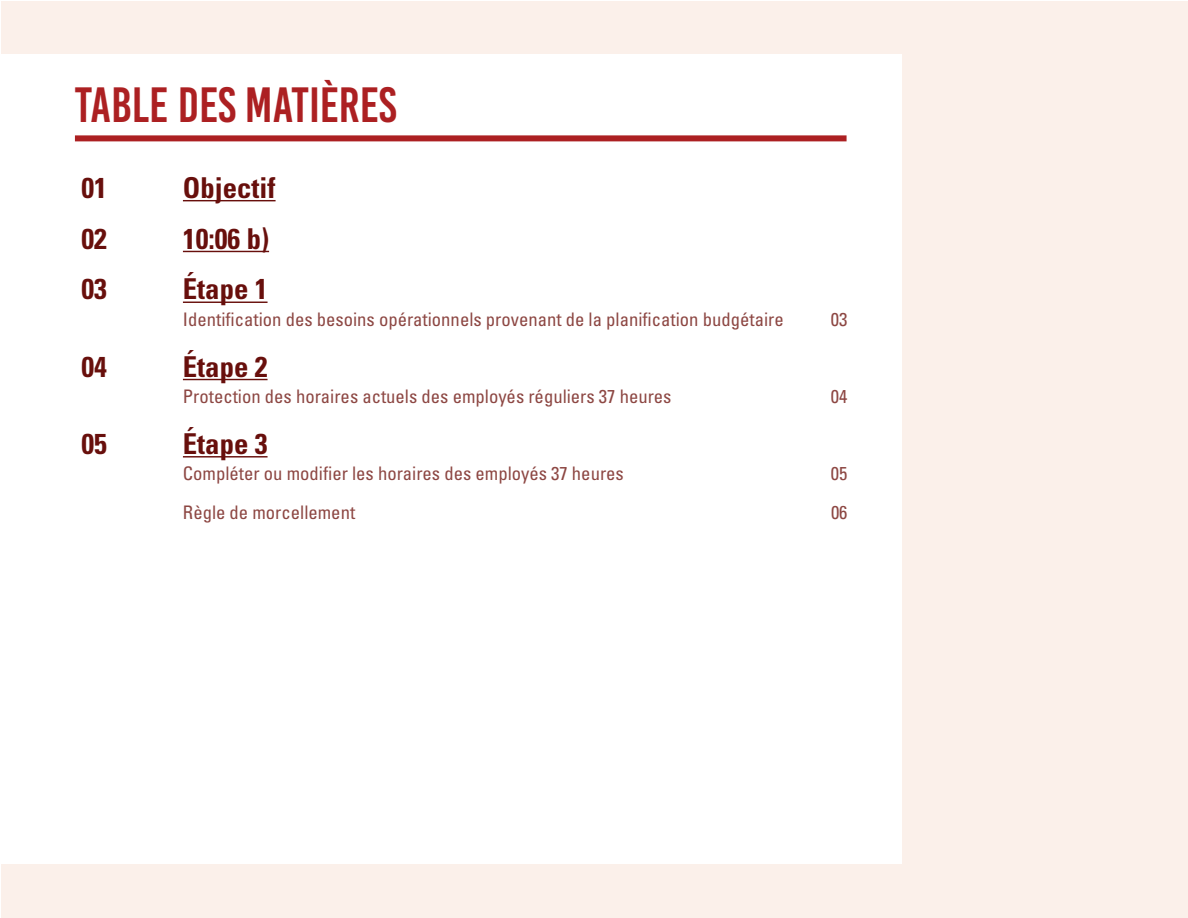
<style>
.page{position:relative;width:1188px;height:918px;background:#fff}
.page>*{position:absolute;margin:0;border:0;box-sizing:border-box;transform-origin:0 0}
.t1{font:49.5px "Bebas Kai";color:#ac2022}
.t2{font:700 condensed 28.8px "Univers";color:#680f0c}
.t3{font:condensed 18.75px "Univers";color:#8d4743}
</style>
<div class="page">
<div style="left:1px;top:1px;width:1187px;height:917px;background:#fbf0ea"></div>
<div style="left:0;top:54px;width:901px;height:810px;background:#fff"></div>
<div style="left:75px;top:135px;width:772px;height:6px;background:#ac2022"></div>
<hr style="left:183px;top:200px;width:93px;height:1px;background:#680f0c">
<hr style="left:183px;top:251px;width:86px;height:1px;background:#680f0c">
<hr style="left:183px;top:302px;width:85px;height:1px;background:#680f0c">
<hr style="left:183px;top:379px;width:85px;height:1px;background:#680f0c">
<hr style="left:183px;top:456px;width:85px;height:2px;background:#680f0c">
<h1 class="t1" style="left:75px;top:79px;width:323px">TABLE DES MATIÈRES</h1>
<h2 class="t2" style="left:81px;top:170px;width:27px">01</h2>
<h2 class="t2" style="left:81px;top:221px;width:27px">02</h2>
<h2 class="t2" style="left:81px;top:271px;width:27px">03</h2>
<h2 class="t2" style="left:81px;top:349px;width:27px">04</h2>
<h2 class="t2" style="left:81px;top:426px;width:27px">05</h2>
<h2 class="t2" style="left:183px;top:170px;width:94px">Objectif</h2>
<h2 class="t2" style="left:183px;top:221px;width:88px">10:06 (b</h2>
<h2 class="t2" style="left:183px;top:271px;width:86px">Étape 1</h2>
<p class="t3" style="left:183px;top:307px;width:602px">Identification des besoins opérationnels provenant de la planification budgétaire</p>
<h2 class="t2" style="left:183px;top:349px;width:86px">Étape 2</h2>
<p class="t3" style="left:183px;top:385px;width:490px">Protection des horaires actuels des employés réguliers 37 heures</p>
<h2 class="t2" style="left:183px;top:426px;width:86px">Étape 3</h2>
<p class="t3" style="left:183px;top:462px;width:442px">Compléter ou modifier les horaires des employés 37 heures</p>
<p class="t3" style="left:183px;top:500px;width:174px">Règle de morcellement</p>
<p class="t3" style="left:831px;top:307px;width:18px">03</p>
<p class="t3" style="left:831px;top:385px;width:18px">04</p>
<p class="t3" style="left:831px;top:462px;width:18px">05</p>
<p class="t3" style="left:831px;top:500px;width:18px">06</p>
</div>
